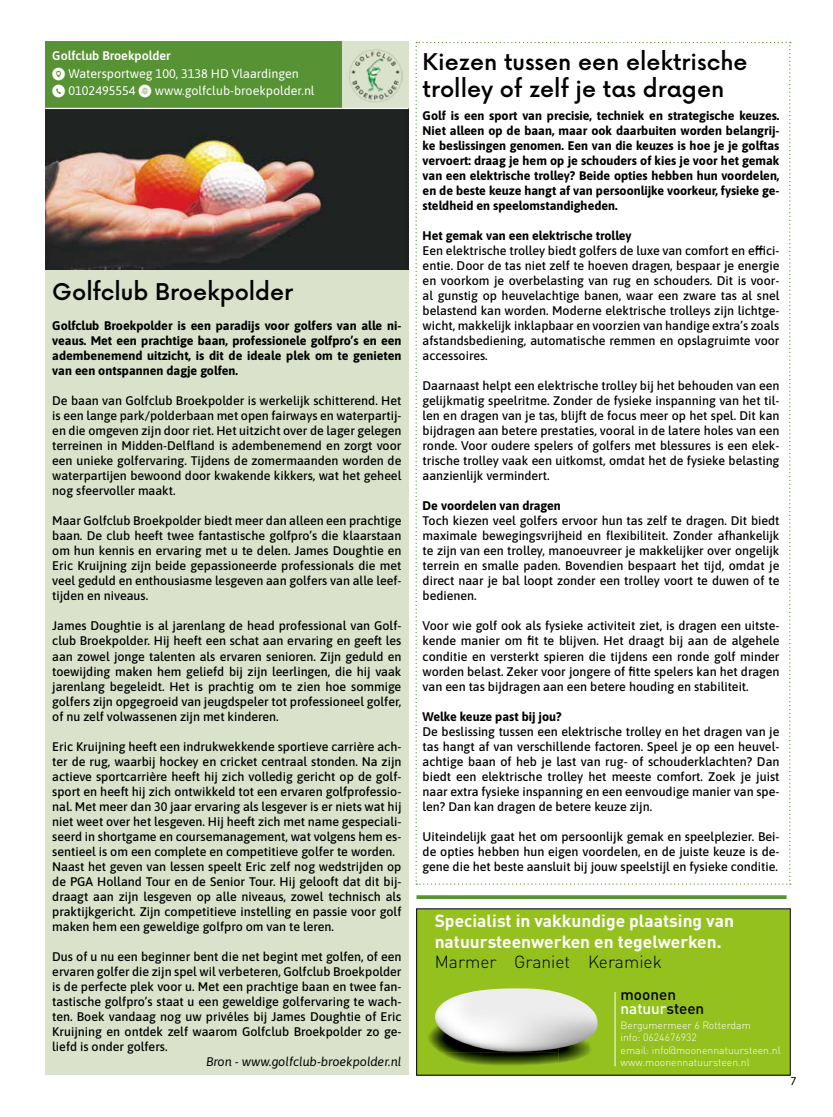
<style>
.page{position:relative;width:833px;height:1117px;background:#fff}
.page>*{position:absolute;margin:0;border:0;box-sizing:border-box;transform-origin:0 0}
.t1{font:500 22.5px/27px "Now";color:#000}
.t2{font:700 17.38px/20.9px "DIN Pro";color:#fff}
.t3{font:300 17.38px "DIN Pro";color:#000}
.t4{font:500 15.25px/14.4px "DIN Pro";color:#000}
.t5{font:12.5px/15px "Asap";color:#000;text-align:justify}
.t6{font:12.5px/17.5px "Asap";color:#fff}
.t7{font:italic 12.5px "Asap";color:#000}
.t8{font:11.25px "Asap";color:#000}
.t9{font:300 10.38px/12.5px "DIN Pro";color:#fff}
.s1{font-family:"Social Media Circled"}
.s2{color:#fff}
</style>
<div class="page">
<div style="left:45px;top:158px;width:363px;height:917px;background:#dbe2cb"></div>
<div style="left:45px;top:42px;width:363px;height:32px;background:#579234"></div>
<div style="left:45px;top:59px;width:363px;height:32px;background:#579234"></div>
<div style="left:45px;top:77px;width:363px;height:32px;background:#579234"></div>
<img style="left:45px;top:109px;width:363px;height:160px">
<div style="left:342px;top:42px;width:66px;height:66px;background:#dbe2cb"></div>
<hr style="left:45px;top:108px;width:363px;height:1px;background:#fff">
<img style="left:349px;top:49px;width:53px;height:54px">
<svg style="left:415px;top:42px;width:376px;height:842px"></svg>
<div style="left:416px;top:908px;width:374px;height:166px;background:#95c11f"></div>
<img style="left:428px;top:1028px;width:6px;height:19px">
<img style="left:558px;top:1052px;width:31px;height:10px">
<img style="left:440px;top:1052px;width:118px;height:13px">
<img style="left:434px;top:988px;width:164px;height:64px">
<hr style="left:614px;top:991px;width:1px;height:75px;background:#fff">
<hr style="left:416px;top:895px;width:370px;height:3px;background:#579234">
<p class="t6" style="left:52px;top:47px;width:264px">Golfclub Broekpolder<br><span class="s1">9</span> Watersportweg 100, 3138 HD Vlaardingen <span class="s1">m</span> 0102495554 <span class="s1">K</span> www.golfclub-broekpolder.nl</p>
<h1 class="t1" style="left:52px;top:277px;width:242px">Golfclub Broekpolder</h1>
<p class="t5" style="left:52px;top:317px;width:351px">Golfclub Broekpolder is een paradijs voor golfers van alle ni&shy;veaus. Met een prachtige baan, professionele golfpro’s en een adembenemend uitzicht, is dit de ideale plek om te genieten van een ontspannen dagje golfen.</p>
<p class="t5" style="left:52px;top:392px;width:351px">De baan van Golfclub Broekpolder is werkelijk schitterend. Het is een lange park/polderbaan met open fairways en waterpartij&shy;en die omgeven zijn door riet. Het uitzicht over de lager gelegen terreinen in Midden-Delfland is adembenemend en zorgt voor een unieke golfervaring. Tijdens de zomermaanden worden de waterpartijen bewoond door kwakende kikkers, wat het geheel nog sfeervoller maakt.</p>
<p class="t5" style="left:52px;top:512px;width:351px">Maar Golfclub Broekpolder biedt meer dan alleen een prachtige baan. De club heeft twee fantastische golfpro’s die klaarstaan om hun kennis en ervaring met u te delen. James Doughtie en Eric Kruijning zijn beide gepassioneerde professionals die met veel geduld en enthousiasme lesgeven aan golfers van alle leef&shy;tijden en niveaus.</p>
<p class="t5" style="left:52px;top:617px;width:351px">James Doughtie is al jarenlang de head professional van Golf&shy;club Broekpolder. Hij heeft een schat aan ervaring en geeft les aan zowel jonge talenten als ervaren senioren. Zijn geduld en toewijding maken hem geliefd bij zijn leerlingen, die hij vaak jarenlang begeleidt. Het is prachtig om te zien hoe sommige golfers zijn opgegroeid van jeugdspeler tot professioneel golfer, of nu zelf volwassenen zijn met kinderen.</p>
<p class="t5" style="left:52px;top:737px;width:351px;text-align:left">Eric Kruijning heeft een indrukwekkende sportieve carrière ach&shy;ter de rug, waarbij hockey en cricket centraal stonden. Na zijn actieve sportcarrière heeft hij zich volledig gericht op de golf&shy;sport en heeft hij zich ontwikkeld tot een ervaren golfprofessio&shy;nal. Met meer dan 30 jaar ervaring als lesgever is er niets wat hij niet weet over het lesgeven. Hij heeft zich met name gespeciali&shy;seerd in shortgame en coursemanagement, wat volgens hem es&shy;sentieel is om een complete en competitieve golfer te worden.<br>Naast het geven van lessen speelt Eric zelf nog wedstrijden op de PGA Holland Tour en de Senior Tour. Hij gelooft dat dit bij&shy;draagt aan zijn lesgeven op alle niveaus, zowel technisch als praktijkgericht. Zijn competitieve instelling en passie voor golf maken hem een geweldige golfpro om van te leren.</p>
<p class="t5" style="left:52px;top:947px;width:351px">Dus of u nu een beginner bent die net begint met golfen, of een ervaren golfer die zijn spel wil verbeteren, Golfclub Broekpolder is de perfecte plek voor u. Met een prachtige baan en twee fan&shy;tastische golfpro’s staat u een geweldige golfervaring te wach&shy;ten. Boek vandaag nog uw privéles bij James Doughtie of Eric Kruijning en ontdek zelf waarom Golfclub Broekpolder zo ge&shy;liefd is onder golfers.</p>
<p class="t7" style="left:206px;top:1052px;width:197px">Bron - www.golfclub-broekpolder.nl</p>
<h1 class="t1" style="left:422px;top:47px;width:326px">Kiezen tussen een elektrische trolley of zelf je tas dragen</h1>
<p class="t5" style="left:422px;top:107px;width:358px">Golf is een sport van precisie, techniek en strategische keuzes.<br>Niet alleen op de baan, maar ook daarbuiten worden belangrij&shy;ke beslissingen genomen. Een van die keuzes is hoe je je golftas vervoert: draag je hem op je schouders of kies je voor het gemak van een elektrische trolley? Beide opties hebben hun voordelen, en de beste keuze hangt af van persoonlijke voorkeur, fysieke ge&shy;steldheid en speelomstandigheden.</p>
<p class="t5" style="left:422px;top:227px;width:358px;text-align:left">Het gemak van een elektrische trolley<br>Een elektrische trolley biedt golfers de luxe van comfort en effici&shy;ëntie. Door de tas niet zelf te hoeven dragen, bespaar je energie en voorkom je overbelasting van rug en schouders. Dit is voor&shy;al gunstig op heuvelachtige banen, waar een zware tas al snel belastend kan worden. Moderne elektrische trolleys zijn lichtge&shy;wicht, makkelijk inklapbaar en voorzien van handige extra’s zoals afstandsbediening, automatische remmen en opslagruimte voor accessoires.</p>
<p class="t5" style="left:422px;top:377px;width:358px">Daarnaast helpt een elektrische trolley bij het behouden van een gelijkmatig speelritme. Zonder de fysieke inspanning van het til&shy;len en dragen van je tas, blijft de focus meer op het spel. Dit kan bijdragen aan betere prestaties, vooral in de latere holes van een ronde. Voor oudere spelers of golfers met blessures is een elek&shy;trische trolley vaak een uitkomst, omdat het de fysieke belasting aanzienlijk vermindert.</p>
<p class="t5" style="left:422px;top:497px;width:358px;text-align:left">De voordelen van dragen<br>Toch kiezen veel golfers ervoor hun tas zelf te dragen. Dit biedt maximale bewegingsvrijheid en flexibiliteit. Zonder afhankelijk te zijn van een trolley, manoeuvreer je makkelijker over ongelijk terrein en smalle paden. Bovendien bespaart het tijd, omdat je direct naar je bal loopt zonder een trolley voort te duwen of te bedienen.</p>
<p class="t5" style="left:422px;top:617px;width:358px">Voor wie golf ook als fysieke activiteit ziet, is dragen een uitste&shy;kende manier om fit te blijven. Het draagt bij aan de algehele conditie en versterkt spieren die tijdens een ronde golf minder worden belast. Zeker voor jongere of fitte spelers kan het dragen van een tas bijdragen aan een betere houding en stabiliteit.</p>
<p class="t5" style="left:422px;top:707px;width:358px;text-align:left">Welke keuze past bij jou?<br>De beslissing tussen een elektrische trolley en het dragen van je tas hangt af van verschillende factoren. Speel je op een heuvel&shy;achtige baan of heb je last van rug- of schouderklachten? Dan biedt een elektrische trolley het meeste comfort. Zoek je juist naar extra fysieke inspanning en een eenvoudige manier van spe&shy;len? Dan kan dragen de betere keuze zijn.</p>
<p class="t5" style="left:422px;top:827px;width:358px">Uiteindelijk gaat het om persoonlijk gemak en speelplezier. Bei&shy;de opties hebben hun eigen voordelen, en de juiste keuze is de&shy;gene die het beste aansluit bij jouw speelstijl en fysieke conditie.</p>
<h2 class="t2" style="left:435px;top:907px;width:301px">Specialist in vakkundige plaatsing van natuursteenwerken en tegelwerken.</h2>
<h2 class="t3" style="left:435px;top:948px;width:229px">Marmer Graniet Keramiek</h2>
<p class="t4" style="left:620px;top:985px;width:85px">moonen <span class="s2">natuur</span>steen</p>
<p class="t9" style="left:620px;top:1017px;width:162px">Bergumermeer 6 Rotterdam<br>info: 0624676932<br>email: info@moonennatuursteen.nl www.moonennatuursteen.nl</p>
<p class="t8" style="left:790px;top:1072px;width:8px">7</p>
</div>
